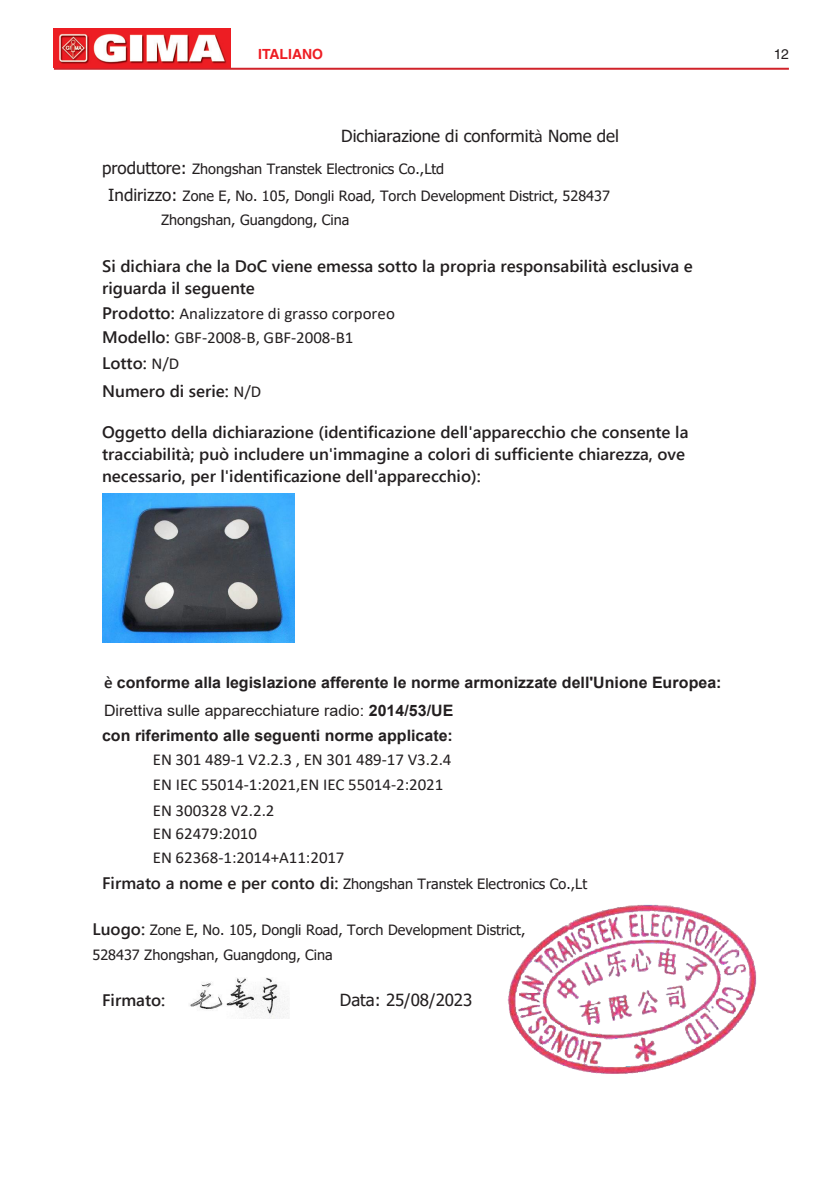
<style>
.page{position:relative;width:840px;height:1191px;background:#fff}
.page>*{position:absolute;margin:0;border:0;box-sizing:border-box;transform-origin:0 0}
.t1{font:700 16.6px/21.8px "Yu Gothic UI";color:#231f20}
.t2{font:16.6px/25.6px "Calibri";color:#231f20}
.t3{font:16.6px "Tahoma";color:#231f20}
.t4{font:700 15.8px/28.2px "Arial";letter-spacing:.005em;color:#231f20}
.t5{font:14.2px/27px "Tahoma";color:#231f20}
.t6{font:700 14px "Helvetica LT Std";color:#ee1d23}
.t7{font:14px "Helvetica LT Std";color:#231f20}
.s1{font-family:"Yu Gothic UI"}
.s2{font-size:16.6px}
.s3{font-family:"Yu Gothic UI";font-weight:700}
.s4{font-family:"Calibri";font-weight:400}
.s5{font-weight:400}
.s6{font-family:"Yu Gothic UI";font-weight:700;font-size:16.6px}
</style>
<div class="page">
<hr style="left:54px;top:68px;width:734px;height:2px;background:#d1232a">
<img style="left:54px;top:28px;width:176px;height:40px">
<img style="left:190px;top:978px;width:98px;height:40px">
<img style="left:102px;top:493px;width:192px;height:149px">
<img style="left:507px;top:904px;width:250px;height:170px">
<p class="t6" style="left:258px;top:46px;width:66px">ITALIANO</p>
<p class="t7" style="left:773px;top:46px;width:17px">12</p>
<p class="t3" style="left:341px;top:125px;width:279px">Dichiarazione di conformit<span class="s1">à</span> Nome del</p>
<p class="t5" style="left:108px;top:156px;width:503px;text-indent:-6px"><span class="s2">produttore:</span> Zhongshan Transtek Electronics Co.,Ltd<br><span class="s2">Indirizzo:</span> Zone E, No. 105, Dongli Road, Torch Development District, 528437</p>
<p class="t5" style="left:161px;top:207px;width:190px">Zhongshan, Guangdong, Cina</p>
<p class="t1" style="left:102px;top:255px;width:592px">Si dichiara che la DoC viene emessa sotto la propria responsabilità esclusiva e riguarda il seguente</p>
<p class="t2" style="left:102px;top:301px;width:294px;line-height:24.2px"><span class="s3">Prodotto:</span> Analizzatore di grasso corporeo<br><span class="s3">Modello:</span> GBF-2008-B, GBF-2008-B1</p>
<p class="t1" style="left:102px;top:349px;width:161px;line-height:28px">Lotto: <span class="s4">N/D<br></span>Numero di serie: <span class="s4">N/D</span></p>
<p class="t1" style="left:102px;top:422px;width:587px">Oggetto della dichiarazione (identificazione dell'apparecchio che consente la tracciabilità; può includere un'immagine a colori di sufficiente chiarezza, ove necessario, per l'identificazione dell'apparecchio):</p>
<p class="t4" style="left:104px;top:668px;width:618px"><span class="s1">è</span> conforme alla legislazione afferente le norme armonizzate dell'Unione Europea:<br><span class="s5">Direttiva sulle apparecchiature radio:</span> 2014/53/UE</p>
<p class="t4" style="left:102px;top:721px;width:352px">con riferimento alle seguenti norme applicate:</p>
<p class="t2" style="left:153px;top:746px;width:300px">EN 301 489-1 V2.2.3 , EN 301 489-17 V3.2.4<br>EN IEC 55014-1:2021,EN IEC 55014-2:2021<br>EN 300328 V2.2.2</p>
<p class="t2" style="left:153px;top:821px;width:193px;line-height:23.8px">EN 62479:2010<br>EN 62368-1:2014+A11:2017</p>
<p class="t5" style="left:102px;top:871px;width:486px"><span class="s6">Firmato a nome e per conto di:</span> Zhongshan Transtek Electronics Co.,Lt</p>
<p class="t5" style="left:92px;top:919px;width:434px;line-height:24.4px"><span class="s6">Luogo:</span> Zone E, No. 105, Dongli Road, Torch Development District,<br>528437 Zhongshan, Guangdong, Cina</p>
<p class="t1" style="left:102px;top:989px;width:65px">Firmato:</p>
<p class="t3" style="left:339px;top:989px;width:134px">Data: 25/08/2023</p>
</div>
